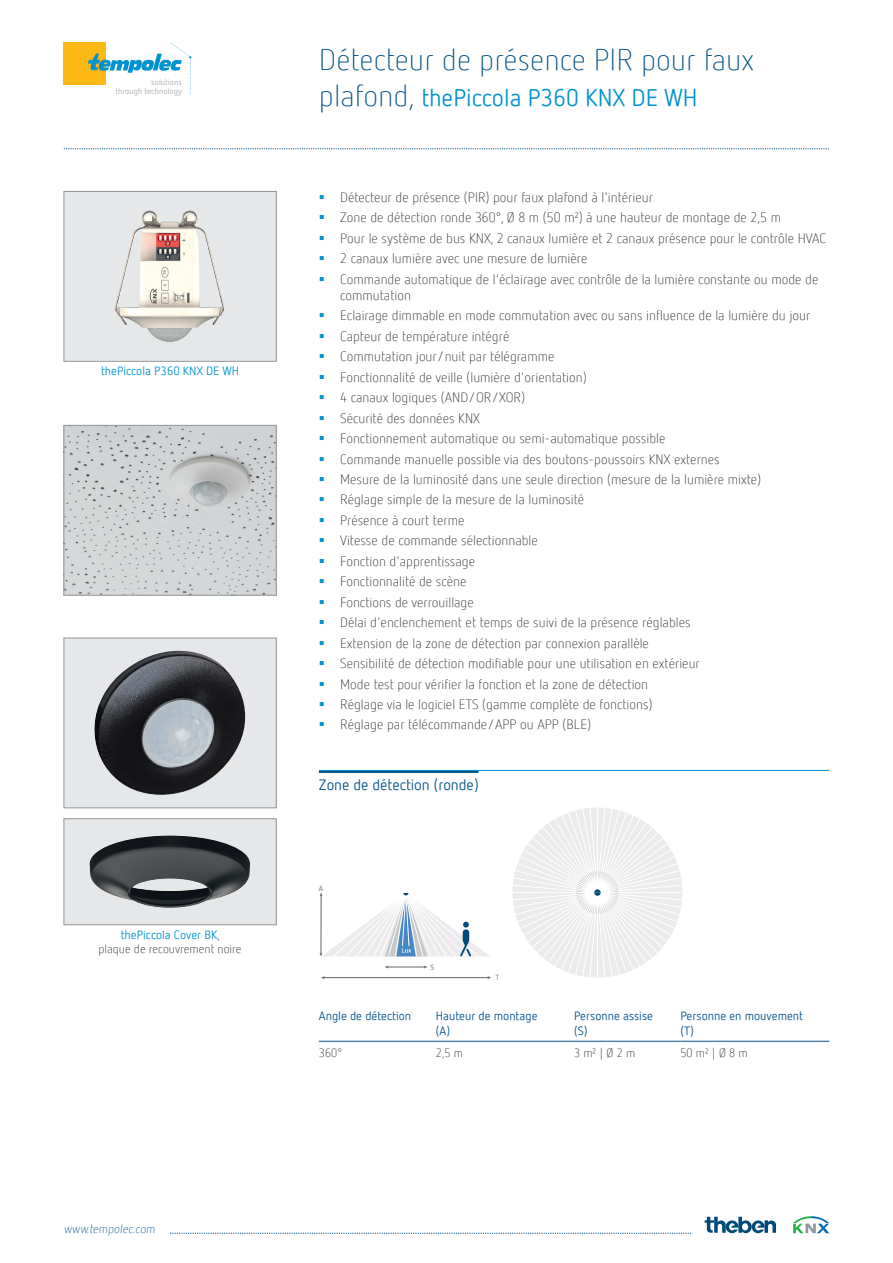
<style>
.page{position:relative;width:893px;height:1263px;background:#fff}
.page>*{position:absolute;margin:0;border:0;box-sizing:border-box;transform-origin:0 0}
.Titre{font:300 30px "Netto Offc Pro";color:#045389}
.Titre-2{font:24px "Netto Offc Pro";color:#0093d0}
.Sous-titre{font:15px "Netto Offc Pro";color:#045389}
.t1{font:300 13.5px/16.2px "Netto Offc Pro";color:#231f20}
.Tableau_titre{font:12px/14.4px "Netto Offc Pro";color:#045389}
.Légende{font:300 12px/14.4px "Netto Offc Pro";color:#231f20;text-align:center}
.Tableau{font:300 12px "Netto Offc Pro";color:#231f20}
.Légende-2{font:12px "Netto Offc Pro";color:#0093d0}
.t2{font:300 12px "Netto Offc Pro";color:#045389}
.t3{font:8.25px/9.9px "Netto Offc Pro";color:#a8a9ad;text-align:right}
.t4{font:7.5px "Netto Offc Pro";color:#636366}
.s1{font-weight:400;color:#0093d0}
.s2{font-weight:300;font-size:30px;color:#045389}
</style>
<div class="page">
<svg style="left:170px;top:1233px;width:521px;height:1px"></svg>
<svg style="left:793px;top:1216px;width:36px;height:17px"></svg>
<div style="left:64px;top:43px;width:42px;height:42px;background:#fcb814"></div>
<svg style="left:88px;top:43px;width:103px;height:51px"></svg>
<svg style="left:64px;top:148px;width:765px;height:1px"></svg>
<svg style="left:705px;top:1217px;width:71px;height:16px"></svg>
<hr style="left:319px;top:770px;width:510px;height:1px;background:#0093d0">
<hr style="left:319px;top:771px;width:159px;height:2px;background:#045389">
<hr style="left:387px;top:967px;width:38px;height:1px;background:#636366">
<hr style="left:324px;top:977px;width:164px;height:1px;background:#636366">
<svg style="left:487px;top:975px;width:12px;height:5px"></svg>
<svg style="left:512px;top:808px;width:170px;height:170px"></svg>
<svg style="left:319px;top:892px;width:170px;height:65px"></svg>
<hr style="left:319px;top:1041px;width:117px;height:1px;background:#045389">
<hr style="left:436px;top:1041px;width:138px;height:1px;background:#045389">
<hr style="left:574px;top:1041px;width:106px;height:1px;background:#045389">
<hr style="left:680px;top:1041px;width:149px;height:1px;background:#045389">
<div style="left:64px;top:191px;width:212px;height:170px;background:#e6e7e9"></div>
<img style="left:115px;top:211px;width:110px;height:131px">
<div style="left:64px;top:191px;width:212px;height:170px;border:1px solid #939598"></div>
<div style="left:64px;top:819px;width:212px;height:106px;background:#e6e7e9"></div>
<img style="left:90px;top:836px;width:160px;height:72px">
<div style="left:64px;top:819px;width:212px;height:106px;border:1px solid #939598"></div>
<div style="left:64px;top:638px;width:212px;height:170px;background:#e6e7e9"></div>
<img style="left:94px;top:651px;width:151px;height:144px">
<div style="left:64px;top:638px;width:212px;height:170px;border:1px solid #939598"></div>
<img style="left:66px;top:427px;width:208px;height:166px">
<div style="left:64px;top:425px;width:212px;height:170px;border:1px solid #939598"></div>
<p class="t3" style="left:115px;top:76px;width:68px">solutions<br>through technology</p>
<p class="Légende-2" style="left:101px;top:363px;width:140px">thePiccola P360 KNX DE WH</p>
<p class="Légende" style="left:99px;top:927px;width:145px"><span class="s1">thePiccola Cover BK</span>,<br>plaque de recouvrement noire</p>
<p class="t2" style="left:64px;top:1221px;width:95px">www.tempolec.com</p>
<p class="Titre" style="left:319px;top:41px;width:437px">Détecteur de présence PIR pour faux</p>
<p class="Titre-2" style="left:319px;top:82px;width:380px"><span class="s2">plafond,</span> thePiccola P360 KNX DE WH</p>
<p class="t1" style="left:340px;top:189px;width:314px">Détecteur de présence (PIR) pour faux plafond à l'intérieur</p>
<p class="t1" style="left:340px;top:209px;width:442px">Zone de détection ronde 360°, Ø 8 m (50 m²) à une hauteur de montage de 2,5 m</p>
<p class="t1" style="left:340px;top:230px;width:487px">Pour le système de bus KNX, 2 canaux lumière et 2 canaux présence pour le contrôle HVAC</p>
<p class="t1" style="left:340px;top:250px;width:249px">2 canaux lumière avec une mesure de lumière</p>
<p class="t1" style="left:340px;top:270px;width:480px">Commande automatique de l'éclairage avec contrôle de la lumière constante ou mode de commutation</p>
<p class="t1" style="left:340px;top:307px;width:472px">Eclairage dimmable en mode commutation avec ou sans influence de la lumière du jour</p>
<p class="t1" style="left:340px;top:328px;width:171px">Capteur de température intégré</p>
<p class="t1" style="left:340px;top:348px;width:216px">Commutation jour/nuit par télégramme</p>
<p class="t1" style="left:340px;top:368px;width:248px">Fonctionnalité de veille (lumière d'orientation)</p>
<p class="t1" style="left:340px;top:389px;width:186px">4 canaux logiques (AND/OR/XOR)</p>
<p class="t1" style="left:340px;top:409px;width:141px">Sécurité des données KNX</p>
<p class="t1" style="left:340px;top:430px;width:327px">Fonctionnement automatique ou semi-automatique possible</p>
<p class="t1" style="left:340px;top:450px;width:381px">Commande manuelle possible via des boutons-poussoirs KNX externes</p>
<p class="t1" style="left:340px;top:471px;width:423px">Mesure de la luminosité dans une seule direction (mesure de la lumière mixte)</p>
<p class="t1" style="left:340px;top:491px;width:245px">Réglage simple de la mesure de la luminosité</p>
<p class="t1" style="left:340px;top:512px;width:126px">Présence à court terme</p>
<p class="t1" style="left:340px;top:532px;width:199px">Vitesse de commande sélectionnable</p>
<p class="t1" style="left:340px;top:553px;width:136px">Fonction d'apprentissage</p>
<p class="t1" style="left:340px;top:573px;width:128px">Fonctionnalité de scène</p>
<p class="t1" style="left:340px;top:593px;width:135px">Fonctions de verrouillage</p>
<p class="t1" style="left:340px;top:614px;width:352px">Délai d'enclenchement et temps de suivi de la présence réglables</p>
<p class="t1" style="left:340px;top:634px;width:310px">Extension de la zone de détection par connexion parallèle</p>
<p class="t1" style="left:340px;top:655px;width:361px">Sensibilité de détection modifiable pour une utilisation en extérieur</p>
<p class="t1" style="left:340px;top:675px;width:310px">Mode test pour vérifier la fonction et la zone de détection</p>
<p class="t1" style="left:340px;top:696px;width:314px">Réglage via le logiciel ETS (gamme complète de fonctions)</p>
<p class="t1" style="left:340px;top:716px;width:253px">Réglage par télécommande/APP ou APP (BLE)</p>
<p class="Sous-titre" style="left:319px;top:775px;width:161px">Zone de détection (ronde)</p>
<p class="t4" style="left:319px;top:883px;width:6px">A</p>
<p class="t4" style="left:431px;top:962px;width:5px">S</p>
<p class="Tableau_titre" style="left:319px;top:1009px;width:94px">Angle de détection</p>
<p class="Tableau_titre" style="left:436px;top:1009px;width:103px">Hauteur de montage (A)</p>
<p class="Tableau_titre" style="left:574px;top:1009px;width:80px">Personne assise (S)</p>
<p class="Tableau_titre" style="left:680px;top:1009px;width:124px">Personne en mouvement (T)</p>
<p class="Tableau" style="left:319px;top:1045px;width:25px">360°</p>
<p class="Tableau" style="left:436px;top:1045px;width:29px">2,5 m</p>
<p class="Tableau" style="left:574px;top:1045px;width:63px">3 m² | Ø 2 m</p>
<p class="Tableau" style="left:680px;top:1045px;width:69px">50 m² | Ø 8 m</p>
</div>
